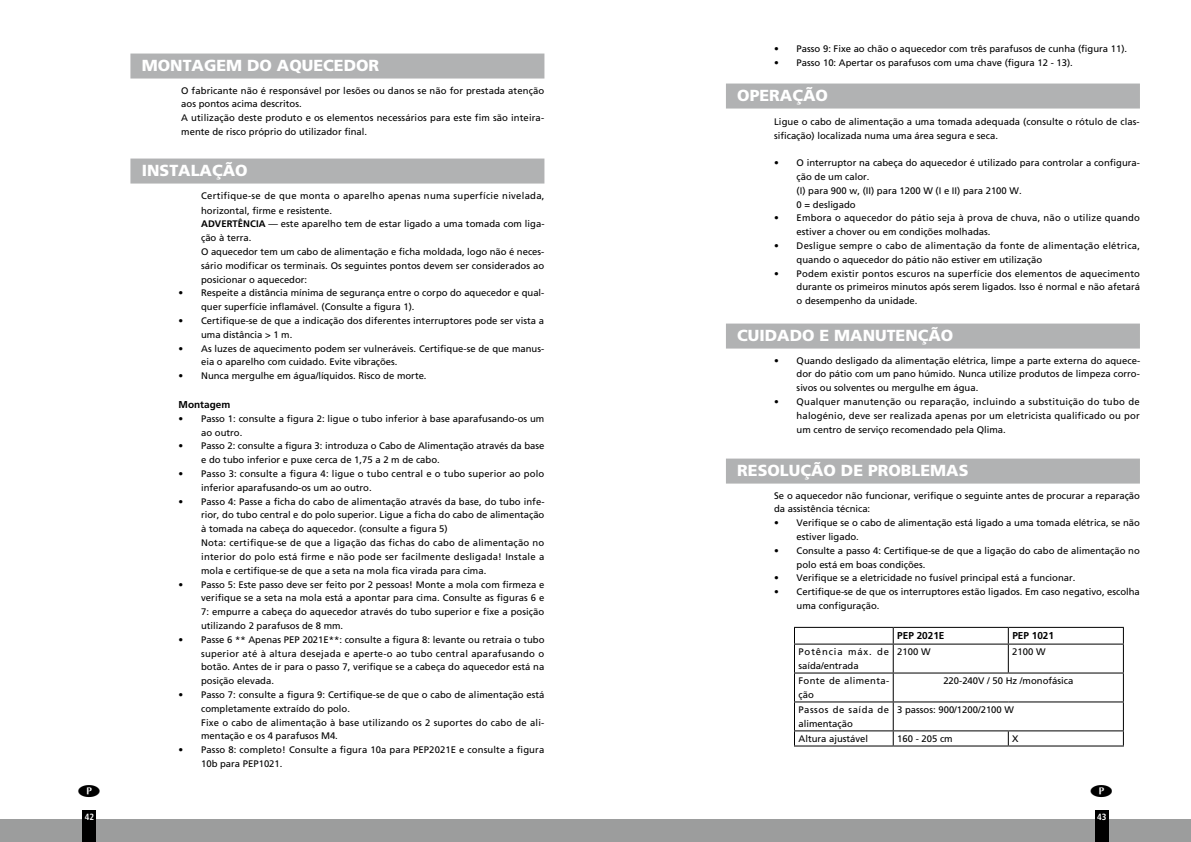
<style>
.page{position:relative;width:1191px;height:842px;background:#fff}
.page>*{position:absolute;margin:0;border:0;box-sizing:border-box;transform-origin:0 0}
.t1{font:900 16px "Frutiger LT Std";color:#fff}
.t2{font:700 10px "Frutiger LT Std";color:#000}
.t3{font:9.5px/13.8px "Frutiger LT Std";color:#000}
.t4{font:9.5px/13.8px "Frutiger LT Std";letter-spacing:.025em;color:#000}
.t5{font:9.5px/13.8px "Frutiger LT Std";letter-spacing:.02em;color:#000}
.t6{font:9.5px/15px "Frutiger LT Std";letter-spacing:.03em;color:#000}
.t7{font:9.5px/13.8px "Frutiger LT Std";letter-spacing:.045em;color:#000}
.t8{font:9.5px/13.8px "Frutiger LT Std";letter-spacing:.055em;color:#000}
.t9{font:9.5px/13.8px "Frutiger LT Std";letter-spacing:.035em;color:#000}
.t10{font:700 condensed 9px "Frutiger LT Std";color:#fff}
.s1{font-weight:700}
</style>
<div class="page">
<div style="left:595px;top:819px;width:596px;height:23px;background:#9c9d9d"></div>
<div style="left:1095px;top:811px;width:13px;height:31px;background:#000"></div>
<div style="left:0;top:819px;width:595px;height:23px;background:#9c9d9d"></div>
<div style="left:83px;top:811px;width:13px;height:31px;background:#000"></div>
<div style="left:130px;top:54px;width:414px;height:25px;background:#b1b2b3"></div>
<div style="left:130px;top:159px;width:414px;height:25px;background:#b1b2b3"></div>
<div style="left:726px;top:84px;width:414px;height:25px;background:#b1b2b3"></div>
<div style="left:726px;top:324px;width:414px;height:25px;background:#b1b2b3"></div>
<div style="left:726px;top:459px;width:414px;height:25px;background:#b1b2b3"></div>
<hr style="left:794px;top:627px;width:99px;height:1px;background:#000">
<hr style="left:893px;top:627px;width:115px;height:1px;background:#000">
<hr style="left:1008px;top:627px;width:115px;height:1px;background:#000">
<hr style="left:794px;top:644px;width:99px;height:1px;background:#000">
<hr style="left:893px;top:644px;width:115px;height:1px;background:#000">
<hr style="left:1008px;top:644px;width:115px;height:1px;background:#000">
<svg style="left:1007px;top:628px;width:1px;height:44px"></svg>
<hr style="left:794px;top:672px;width:99px;height:1px;background:#000">
<hr style="left:893px;top:672px;width:115px;height:1px;background:#000">
<hr style="left:1008px;top:672px;width:115px;height:1px;background:#000">
<hr style="left:794px;top:701px;width:99px;height:1px;background:#000">
<hr style="left:893px;top:701px;width:115px;height:1px;background:#000">
<hr style="left:1008px;top:701px;width:115px;height:1px;background:#000">
<hr style="left:794px;top:730px;width:99px;height:1px;background:#000">
<svg style="left:794px;top:628px;width:1px;height:117px"></svg>
<hr style="left:893px;top:730px;width:115px;height:1px;background:#000">
<svg style="left:892px;top:628px;width:1px;height:117px"></svg>
<hr style="left:1008px;top:730px;width:115px;height:1px;background:#000">
<svg style="left:1007px;top:731px;width:1px;height:14px"></svg>
<svg style="left:1122px;top:628px;width:1px;height:117px"></svg>
<hr style="left:794px;top:745px;width:99px;height:1px;background:#000">
<hr style="left:893px;top:745px;width:115px;height:1px;background:#000">
<hr style="left:1008px;top:745px;width:115px;height:1px;background:#000">
<h1 class="t1" style="left:142px;top:56px;width:239px">MONTAGEM DO AQUECEDOR</h1>
<p class="t3" style="left:181px;top:83px;width:364px">O fabricante não é responsável por lesões ou danos se não for prestada atenção aos pontos acima descritos.<br>A utilização deste produto e os elementos necessários para este fim são inteira&shy;mente de risco próprio do utilizador final.</p>
<h1 class="t1" style="left:142px;top:161px;width:107px">INSTALAÇÃO</h1>
<p class="t6" style="left:201px;top:188px;width:345px">Certifique-se de que monta o aparelho apenas numa superfície nivelada, horizontal, firme e resistente.</p>
<p class="t3" style="left:201px;top:217px;width:345px"><span class="s1">ADVERTÊNCIA</span> — este aparelho tem de estar ligado a uma tomada com liga&shy;ção à terra.<br>O aquecedor tem um cabo de alimentação e ficha moldada, logo não é neces&shy;sário modificar os terminais. Os seguintes pontos devem ser considerados ao posicionar o aquecedor:</p>
<p class="t3" style="left:201px;top:286px;width:345px;text-indent:-22px">• Respeite a distância mínima de segurança entre o corpo do aquecedor e qual&shy;quer superfície inflamável. (Consulte a figura 1).</p>
<p class="t3" style="left:201px;top:314px;width:344px;text-indent:-22px">• Certifique-se de que a indicação dos diferentes interruptores pode ser vista a uma distância &gt; 1 m.</p>
<p class="t3" style="left:201px;top:341px;width:345px;text-indent:-22px">• As luzes de aquecimento podem ser vulneráveis. Certifique-se de que manus&shy;eia o aparelho com cuidado. Evite vibrações.</p>
<p class="t3" style="left:179px;top:369px;width:249px">• Nunca mergulhe em água/líquidos. Risco de morte.</p>
<p class="t2" style="left:179px;top:399px;width:53px">Montagem</p>
<p class="t3" style="left:201px;top:412px;width:345px;text-indent:-22px">• Passo 1: consulte a figura 2: ligue o tubo inferior à base aparafusando-os um ao outro.</p>
<p class="t3" style="left:201px;top:439px;width:345px;text-indent:-22px">• Passo 2: consulte a figura 3: introduza o Cabo de Alimentação através da base e do tubo inferior e puxe cerca de 1,75 a 2 m de cabo.</p>
<p class="t3" style="left:201px;top:467px;width:345px;text-indent:-22px">• Passo 3: consulte a figura 4: ligue o tubo central e o tubo superior ao polo inferior aparafusando-os um ao outro.</p>
<p class="t3" style="left:201px;top:494px;width:345px;text-indent:-22px">• Passo 4: Passe a ficha do cabo de alimentação através da base, do tubo infe&shy;rior, do tubo central e do polo superior. Ligue a ficha do cabo de alimentação à tomada na cabeça do aquecedor. (consulte a figura 5)<br>Nota: certifique-se de que a ligação das fichas do cabo de alimentação no interior do polo está firme e não pode ser facilmente desligada! Instale a mola e certifique-se de que a seta na mola fica virada para cima.</p>
<p class="t3" style="left:201px;top:577px;width:345px;text-align:justify;text-indent:-22px">• Passo 5: Este passo deve ser feito por 2 pessoas! Monte a mola com firmeza e verifique se a seta na mola está a apontar para cima. Consulte as figuras 6 e 7: empurre a cabeça do aquecedor através do tubo superior e fixe a posição utilizando 2 parafusos de 8 mm.</p>
<p class="t3" style="left:201px;top:633px;width:345px;text-align:justify;text-indent:-22px">• Passe 6 ** Apenas PEP 2021E**: consulte a figura 8: levante ou retraia o tubo superior até à altura desejada e aperte-o ao tubo central aparafusando o botão. Antes de ir para o passo 7, verifique se a cabeça do aquecedor está na posição elevada.</p>
<p class="t3" style="left:201px;top:688px;width:345px;text-indent:-22px">• Passo 7: consulte a figura 9: Certifique-se de que o cabo de alimentação está completamente extraído do polo.<br>Fixe o cabo de alimentação à base utilizando os 2 suportes do cabo de ali&shy;mentação e os 4 parafusos M4.</p>
<p class="t3" style="left:201px;top:743px;width:345px;text-indent:-22px">• Passo 8: completo! Consulte a figura 10a para PEP2021E e consulte a figura<br>10b para PEP1021.</p>
<p class="t3" style="left:774px;top:42px;width:354px">• Passo 9: Fixe ao chão o aquecedor com três parafusos de cunha (figura 11).</p>
<p class="t3" style="left:774px;top:56px;width:300px">• Passo 10: Apertar os parafusos com uma chave (figura 12 - 13).</p>
<h1 class="t1" style="left:737px;top:86px;width:92px">OPERAÇÃO</h1>
<p class="t3" style="left:774px;top:115px;width:367px">Ligue o cabo de alimentação a uma tomada adequada (consulte o rótulo de clas&shy;sificação) localizada numa uma área segura e seca.</p>
<p class="t3" style="left:796px;top:156px;width:345px;text-indent:-22px">• O interruptor na cabeça do aquecedor é utilizado para controlar a configura&shy;ção de um calor.<br>(I) para 900 w, (II) para 1200 W (I e II) para 2100 W.<br>0 = desligado</p>
<p class="t5" style="left:796px;top:211px;width:345px;text-indent:-22px">• Embora o aquecedor do pátio seja à prova de chuva, não o utilize quando estiver a chover ou em condições molhadas.</p>
<p class="t4" style="left:796px;top:239px;width:345px;text-indent:-22px">• Desligue sempre o cabo de alimentação da fonte de alimentação elétrica, quando o aquecedor do pátio não estiver em utilização</p>
<p class="t3" style="left:796px;top:266px;width:345px;text-align:justify;text-indent:-22px">• Podem existir pontos escuros na superfície dos elementos de aquecimento durante os primeiros minutos após serem ligados. Isso é normal e não afetará o desempenho da unidade.</p>
<h1 class="t1" style="left:737px;top:326px;width:218px">CUIDADO E MANUTENÇÃO</h1>
<p class="t3" style="left:796px;top:353px;width:345px;text-align:justify;text-indent:-22px">• Quando desligado da alimentação elétrica, limpe a parte externa do aquece&shy;dor do pátio com um pano húmido. Nunca utilize produtos de limpeza corro&shy;sivos ou solventes ou mergulhe em água.</p>
<p class="t3" style="left:796px;top:395px;width:345px;text-align:justify;text-indent:-22px">• Qualquer manutenção ou reparação, incluindo a substituição do tubo de halogénio, deve ser realizada apenas por um eletricista qualificado ou por um centro de serviço recomendado pela Qlima.</p>
<h1 class="t1" style="left:737px;top:461px;width:233px">RESOLUÇÃO DE PROBLEMAS</h1>
<p class="t3" style="left:774px;top:488px;width:367px">Se o aquecedor não funcionar, verifique o seguinte antes de procurar a reparação da assistência técnica:</p>
<p class="t3" style="left:796px;top:516px;width:345px;text-indent:-22px">• Verifique se o cabo de alimentação está ligado a uma tomada elétrica, se não estiver ligado.</p>
<p class="t3" style="left:796px;top:544px;width:345px;text-indent:-22px">• Consulte a passo 4: Certifique-se de que a ligação do cabo de alimentação no polo está em boas condições.</p>
<p class="t3" style="left:774px;top:571px;width:303px">• Verifique se a eletricidade no fusível principal está a funcionar.</p>
<p class="t3" style="left:796px;top:585px;width:345px;text-indent:-22px">• Certifique-se de que os interruptores estão ligados. Em caso negativo, escolha uma configuração.</p>
<p class="t2" style="left:897px;top:629px;width:49px">PEP 2021E</p>
<p class="t2" style="left:1012px;top:629px;width:43px">PEP 1021</p>
<p class="t7" style="left:798px;top:645px;width:92px">Potência máx. de saída/entrada</p>
<p class="t3" style="left:897px;top:645px;width:35px">2100 W</p>
<p class="t3" style="left:1012px;top:645px;width:35px">2100 W</p>
<p class="t9" style="left:798px;top:674px;width:92px">Fonte de alimenta&shy;ção</p>
<p class="t3" style="left:943px;top:674px;width:131px">220-240V / 50 Hz /monofásica</p>
<p class="t8" style="left:798px;top:703px;width:92px">Passos de saída de alimentação</p>
<p class="t3" style="left:897px;top:703px;width:118px">3 passos: 900/1200/2100 W</p>
<p class="t3" style="left:798px;top:732px;width:71px">Altura ajustável</p>
<p class="t3" style="left:897px;top:732px;width:57px">160 - 205 cm</p>
<p class="t3" style="left:1012px;top:732px;width:8px">X</p>
<p class="t10" style="left:85px;top:811px;width:11px">42</p>
<p class="t10" style="left:1097px;top:811px;width:11px">43</p>
</div>
